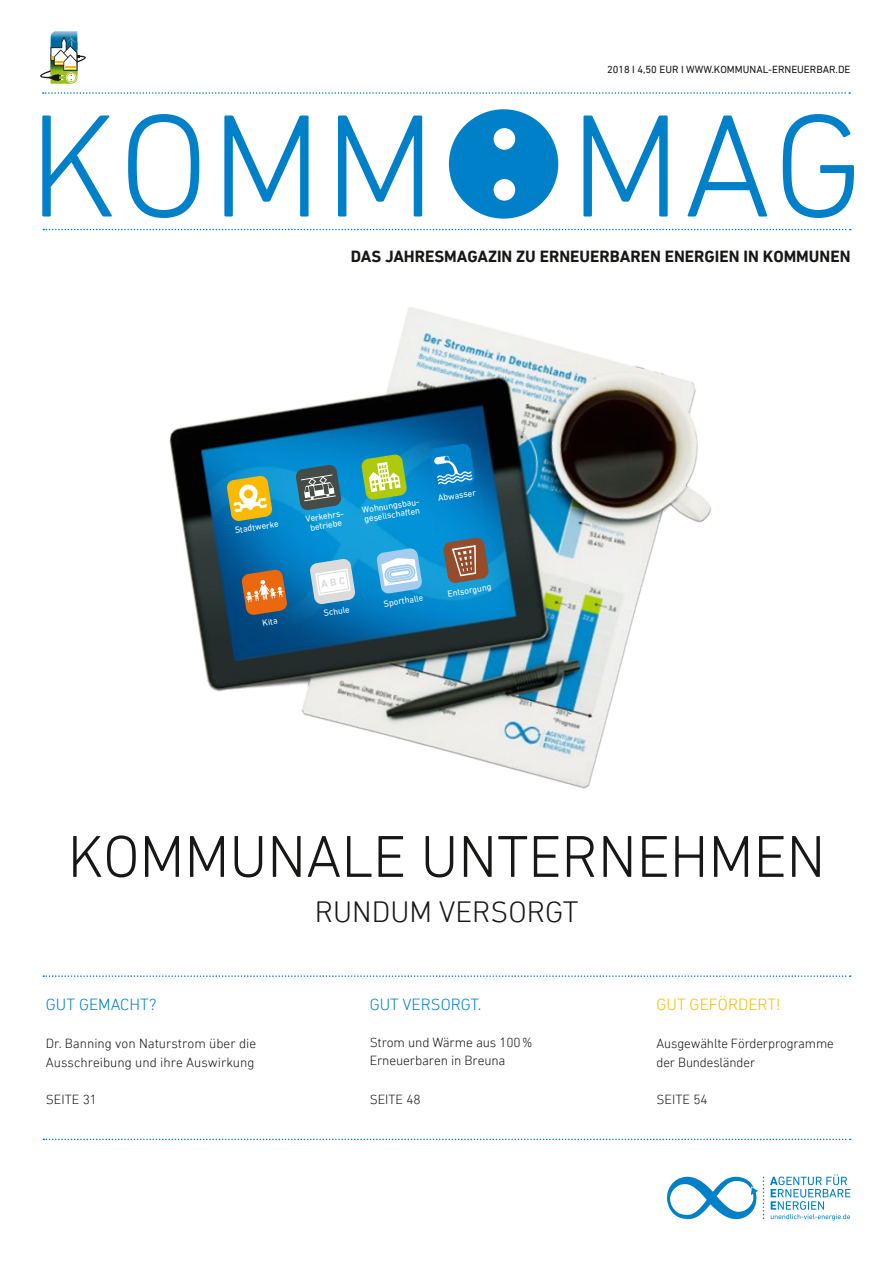
<style>
.page{position:relative;width:893px;height:1263px;background:#fff}
.page>*{position:absolute;margin:0;border:0;box-sizing:border-box;transform-origin:0 0}
.t1{font:300 148.5px "DIN Next LT Pro";letter-spacing:.01em;color:#0080c8}
.t2{font:300 60px "DIN Next LT Pro";letter-spacing:-.005em;color:#181716}
.t3{font:300 30px "DIN Next LT Pro";color:#181716}
.t4{font:700 16.5px "DIN Next LT Pro";color:#181716}
.t5{font:300 16.5px "DIN Next LT Pro";color:#0080c8}
.t6{font:300 16.5px "DIN Next LT Pro";color:#fbb900}
.t7{font:300 13.5px/18.8px "DIN Next LT Pro";letter-spacing:-.01em;color:#181716}
.t8{font:10.5px "DIN Next LT Pro";color:#181716}
.t9{font:9px/9px "DIN Next LT Pro";color:#fff;text-align:center}
</style>
<div class="page">
<svg style="left:43px;top:229px;width:808px;height:1px"></svg>
<svg style="left:43px;top:1139px;width:808px;height:1px"></svg>
<svg style="left:43px;top:975px;width:808px;height:2px"></svg>
<svg style="left:667px;top:1176px;width:97px;height:43px"></svg>
<svg style="left:770px;top:1174px;width:80px;height:46px"></svg>
<svg style="left:43px;top:92px;width:807px;height:2px"></svg>
<img style="left:52px;top:31px;width:25px;height:2px">
<img style="left:51px;top:83px;width:23px;height:1px">
<svg style="left:40px;top:33px;width:46px;height:50px"></svg>
<svg style="left:449px;top:109px;width:109px;height:110px"></svg>
<img style="left:169px;top:307px;width:542px;height:482px">
<svg style="left:226px;top:475px;width:47px;height:46px;background:#c3ba5d"></svg>
<svg style="left:295px;top:464px;width:47px;height:47px;background:#4d7481"></svg>
<svg style="left:361px;top:454px;width:46px;height:46px;background:#99c665"></svg>
<svg style="left:429px;top:443px;width:46px;height:46px;background:#1d8ac8"></svg>
<div style="left:434px;top:457px;width:8px;height:8px;background:#fff;border-radius:50%"></div>
<svg style="left:241px;top:569px;width:46px;height:46px;background:#ba7445"></svg>
<svg style="left:309px;top:558px;width:47px;height:47px"></svg>
<svg style="left:376px;top:548px;width:46px;height:46px"></svg>
<svg style="left:443px;top:537px;width:46px;height:46px;background:#806c64"></svg>
<p class="t8" style="left:607px;top:63px;width:245px">2018 I 4,50 EUR I WWW.KOMMUNAL-ERNEUERBAR.DE</p>
<h1 class="t1" style="left:28px;top:81px;width:837px">KOMM MAG</h1>
<p class="t4" style="left:351px;top:247px;width:501px">DAS JAHRESMAGAZIN ZU ERNEUERBAREN ENERGIEN IN KOMMUNEN</p>
<p class="t9" style="left:234px;top:526px;width:46px;rotate:-9deg">Stadtwerke</p>
<p class="t9" style="left:262px;top:618px;width:17px;rotate:-9deg">Kita</p>
<p class="t9" style="left:305px;top:515px;width:41px;rotate:-9deg">Verkehrs&shy;betriebe</p>
<p class="t9" style="left:361px;top:506px;width:60px;text-align:left;rotate:-9deg">Wohnungsbau&shy;gesellschaften</p>
<p class="t9" style="left:437px;top:494px;width:40px;rotate:-9deg">Abwasser</p>
<p class="t9" style="left:323px;top:609px;width:28px;rotate:-9deg">Schule</p>
<p class="t9" style="left:383px;top:599px;width:42px;rotate:-9deg">Sporthalle</p>
<p class="t9" style="left:447px;top:589px;width:46px;rotate:-9deg">Entsorgung</p>
<h2 class="t2" style="left:68px;top:822px;width:759px">KOMMUNALE UNTERNEHMEN</h2>
<h3 class="t3" style="left:315px;top:894px;width:265px">RUNDUM VERSORGT</h3>
<p class="t5" style="left:46px;top:995px;width:112px">GUT GEMACHT?</p>
<p class="t7" style="left:46px;top:1034px;width:212px">Dr. Banning von Naturstrom über die<br>Ausschreibung und ihre Auswirkung</p>
<p class="t7" style="left:46px;top:1090px;width:53px">SEITE 31</p>
<p class="t5" style="left:370px;top:995px;width:113px">GUT VERSORGT.</p>
<p class="t7" style="left:370px;top:1033px;width:164px;line-height:18px">Strom und Wärme aus 100%<br>Erneuerbaren in Breuna</p>
<p class="t7" style="left:370px;top:1090px;width:53px">SEITE 48</p>
<p class="t6" style="left:657px;top:995px;width:126px">GUT GEFÖRDERT!</p>
<p class="t7" style="left:657px;top:1034px;width:179px">Ausgewählte Förderprogramme der Bundesländer</p>
<p class="t7" style="left:657px;top:1090px;width:53px">SEITE 54</p>
</div>
